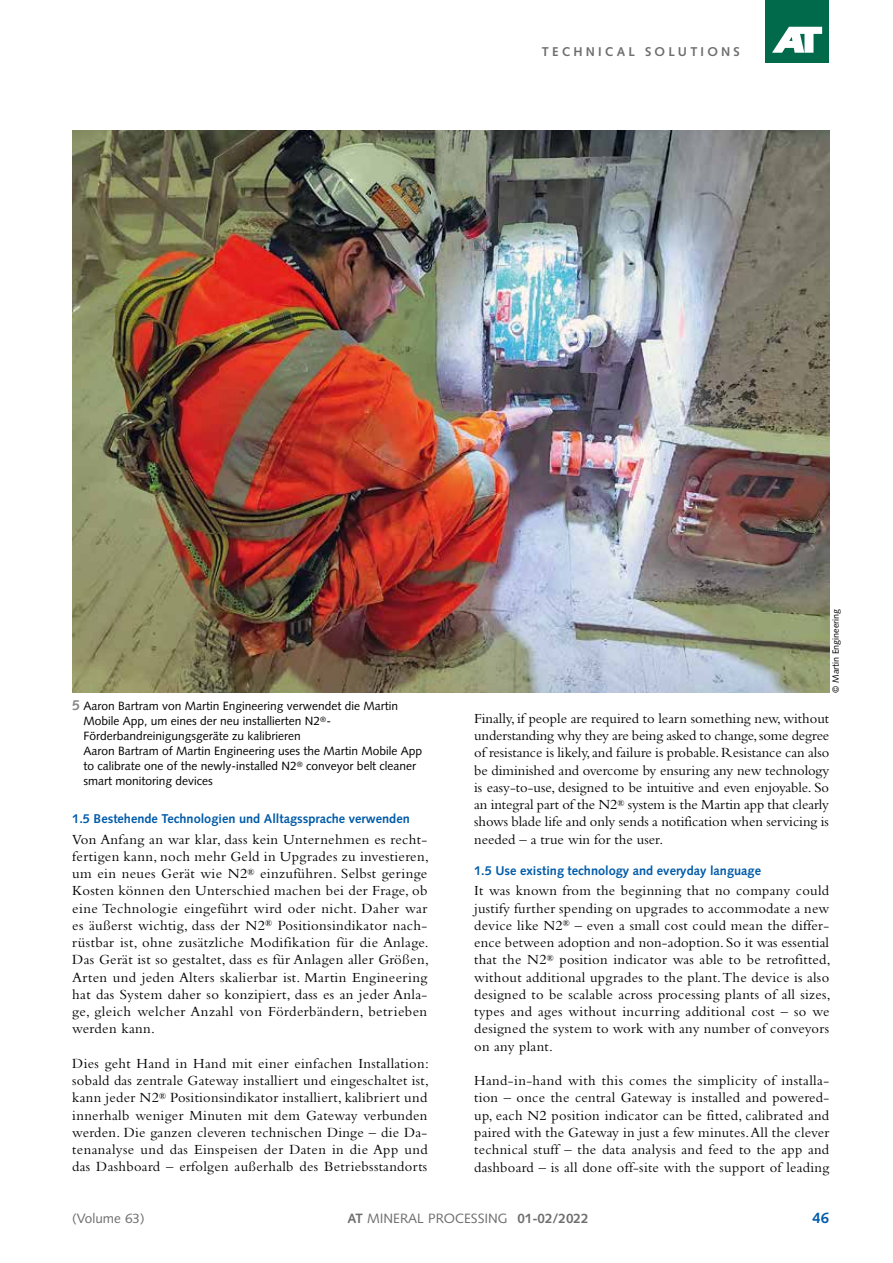
<style>
.page{position:relative;width:893px;height:1263px;background:#fff}
.page>*{position:absolute;margin:0;border:0;box-sizing:border-box;transform-origin:0 0}
.t1{font:700 15px "Syntax LT Std";color:#005ba9}
.t2{font:14.55px/17.2px "Bembo Std";letter-spacing:.02em;color:#000;text-align:justify}
.t3{font:13.5px "Syntax LT Std";color:#6e6e6e}
.t4{font:700 12.75px "Syntax LT Std";color:#005ba9}
.t5{font:700 12.75px "Syntax LT Std";letter-spacing:.25em;color:#6e6e6e}
.t6{font:12px/15px "Syntax LT Std";color:#000}
.t7{font:9px "Syntax LT Std";color:#000}
.s1{font-weight:700;font-size:14.25px;color:#868786}
.s2{font-weight:700}
</style>
<div class="page">
<div style="left:765px;top:0;width:64px;height:62px;background:#006a4b"></div>
<svg style="left:772px;top:27px;width:50px;height:26px"></svg>
<img style="left:72px;top:131px;width:757px;height:562px">
<p class="t5" style="left:542px;top:45px;width:199px">TECHNICAL SOLUTIONS</p>
<p class="t6" style="left:84px;top:698px;width:340px;text-indent:-11px"><span class="s1">5</span> Aaron Bartram von Martin Engineering verwendet die Martin Mobile App, um eines der neu installierten N2<sup>®</sup>- Förderbandreinigungsgeräte zu kalibrieren<br>Aaron Bartram of Martin Engineering uses the Martin Mobile App to calibrate one of the newly-installed N2<sup>®</sup> conveyor belt cleaner smart monitoring devices</p>
<p class="t4" style="left:72px;top:812px;width:339px">1.5 Bestehende Technologien und Alltagssprache verwenden</p>
<p class="t2" style="left:72px;top:830px;width:358px">Von Anfang an war klar, dass kein Unternehmen es recht&shy;fertigen kann, noch mehr Geld in Upgrades zu investieren, um ein neues Gerät wie N2<sup>®</sup> einzuführen. Selbst geringe Kosten können den Unterschied machen bei der Frage, ob eine Technologie eingeführt wird oder nicht. Daher war es äußerst wichtig, dass der N2<sup>®</sup> Positionsindikator nach&shy;rüstbar ist, ohne zusätzliche Modifikation für die Anlage.<br>Das Gerät ist so gestaltet, dass es für Anlagen aller Größen, Arten und jeden Alters skalierbar ist. Martin Engineering hat das System daher so konzipiert, dass es an jeder Anla&shy;ge, gleich welcher Anzahl von Förderbändern, betrieben werden kann.</p>
<p class="t2" style="left:72px;top:1054px;width:358px">Dies geht Hand in Hand mit einer einfachen Installation: sobald das zentrale Gateway installiert und eingeschaltet ist, kann jeder N2<sup>®</sup> Positionsindikator installiert, kalibriert und innerhalb weniger Minuten mit dem Gateway verbunden werden. Die ganzen cleveren technischen Dinge – die Da&shy;tenanalyse und das Einspeisen der Daten in die App und das Dashboard – erfolgen außerhalb des Betriebsstandorts</p>
<p class="t7" style="left:830px;top:693px;width:85px;rotate:-90deg">© Martin Engineering</p>
<p class="t2" style="left:474px;top:709px;width:357px">Finally, if people are required to learn something new, without understanding why they are being asked to change, some degree of resistance is likely, and failure is probable. Resistance can also be diminished and overcome by ensuring any new technology is easy-to-use, designed to be intuitive and even enjoyable. So an integral part of the N2<sup>®</sup> system is the Martin app that clearly shows blade life and only sends a notification when servicing is needed – a true win for the user.</p>
<p class="t4" style="left:474px;top:863px;width:288px">1.5 Use existing technology and everyday language</p>
<p class="t2" style="left:474px;top:882px;width:358px">It was known from the beginning that no company could justify further spending on upgrades to accommodate a new device like N2<sup>®</sup> – even a small cost could mean the differ&shy;ence between adoption and non-adoption. So it was essential that the N2<sup>®</sup> position indicator was able to be retrofitted, without additional upgrades to the plant. The device is also designed to be scalable across processing plants of all sizes, types and ages without incurring additional cost – so we designed the system to work with any number of conveyors on any plant.</p>
<p class="t2" style="left:474px;top:1072px;width:357px">Hand-in-hand with this comes the simplicity of installa&shy;tion – once the central Gateway is installed and powered&shy;up, each N2 position indicator can be fitted, calibrated and paired with the Gateway in just a few minutes. All the clever technical stuff – the data analysis and feed to the app and dashboard – is all done off-site with the support of leading</p>
<p class="t3" style="left:72px;top:1210px;width:74px">(Volume 63)</p>
<p class="t3" style="left:347px;top:1210px;width:243px"><span class="s2">AT</span> MINERAL PROCESSING <span class="s2">01-02/2022</span></p>
<p class="t1" style="left:812px;top:1209px;width:18px">46</p>
</div>
